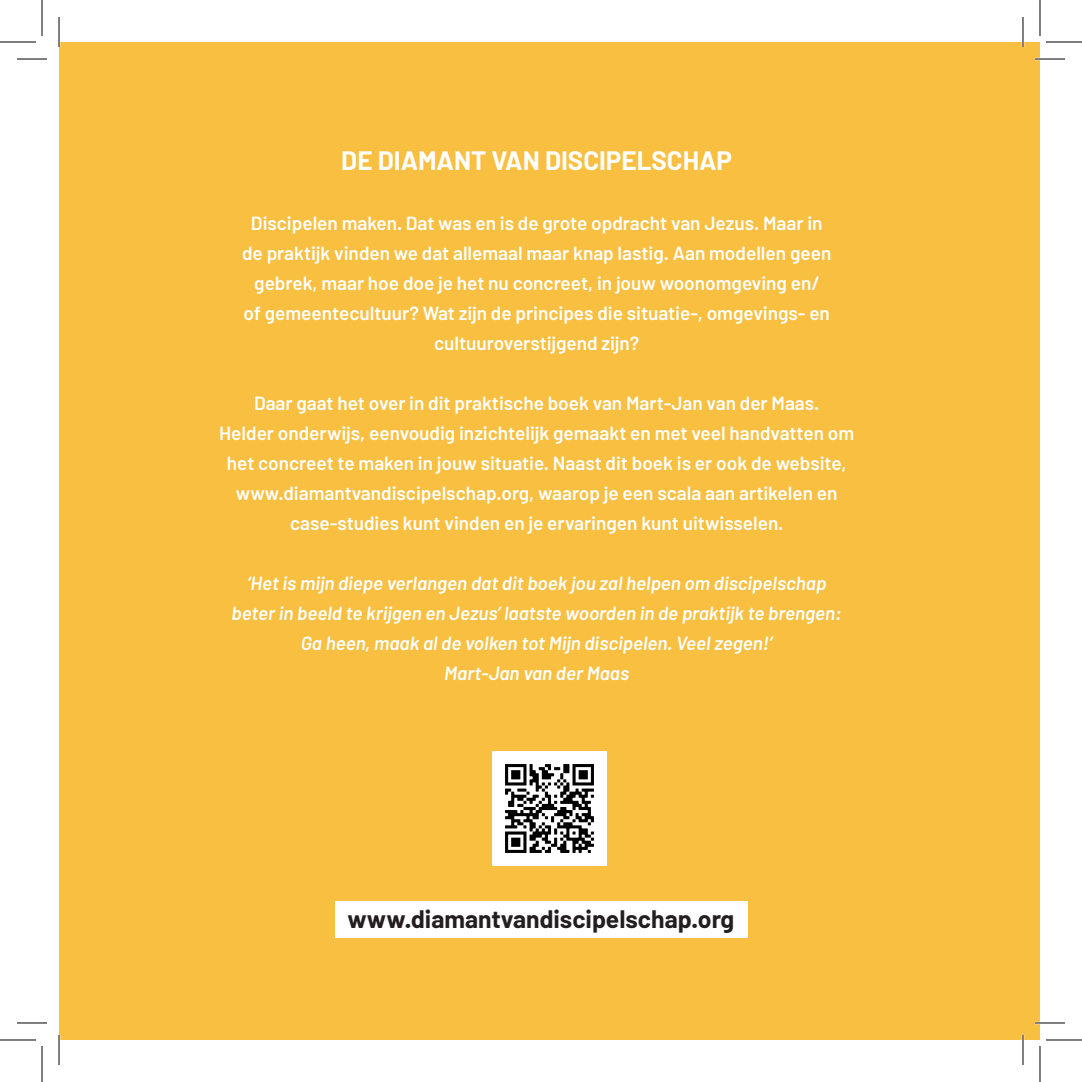
<style>
.page{position:relative;width:1082px;height:1082px;background:#fff}
.page>*{position:absolute;margin:0;border:0;box-sizing:border-box;transform-origin:0 0}
.t1{font:700 26px "Barlow";color:#fff}
.t2{font:700 24.8px "Barlow";color:#231f20}
.t3{font:600 19px/30px "Barlow";color:#fff;text-align:center}
.t4{font:italic 600 19px/30px "Barlow";color:#fff;text-align:center}
</style>
<div class="page">
<div style="left:59px;top:42px;width:981px;height:998px;background:#f9bf40"></div>
<div style="left:335px;top:902px;width:412px;height:36px;background:#fff"></div>
<img style="left:492px;top:752px;width:114px;height:113px">
<hr style="left:1035px;top:58px;width:30px;height:2px;background:#fff">
<hr style="left:1035px;top:1022px;width:30px;height:2px;background:#fff">
<hr style="left:1022px;top:17px;width:2px;height:30px;background:#fff">
<hr style="left:1022px;top:1035px;width:2px;height:30px;background:#fff">
<hr style="left:17px;top:59px;width:30px;height:1px;background:#000">
<hr style="left:1035px;top:59px;width:30px;height:1px;background:#000">
<hr style="left:17px;top:1022px;width:30px;height:1px;background:#000">
<hr style="left:1035px;top:1022px;width:30px;height:1px;background:#000">
<hr style="left:59px;top:17px;width:1px;height:30px;background:#000">
<hr style="left:59px;top:1035px;width:1px;height:30px;background:#000">
<hr style="left:1022px;top:17px;width:1px;height:30px;background:#000">
<hr style="left:1022px;top:1035px;width:1px;height:30px;background:#000">
<hr style="left:0;top:42px;width:36px;height:1px;background:#000">
<hr style="left:1046px;top:42px;width:36px;height:1px;background:#000">
<hr style="left:0;top:1039px;width:36px;height:1px;background:#000">
<hr style="left:1046px;top:1039px;width:36px;height:1px;background:#000">
<hr style="left:42px;top:0;width:1px;height:36px;background:#000">
<hr style="left:42px;top:1046px;width:1px;height:36px;background:#000">
<hr style="left:1039px;top:0;width:1px;height:36px;background:#000">
<hr style="left:1039px;top:1046px;width:1px;height:36px;background:#000">
<h1 class="t1" style="left:341px;top:145px;width:392px">DE DIAMANT VAN DISCIPELSCHAP</h1>
<p class="t3" style="left:242px;top:208px;width:591px">Discipelen maken. Dat was en is de grote opdracht van Jezus. Maar in de praktijk vinden we dat allemaal maar knap lastig. Aan modellen geen gebrek, maar hoe doe je het nu concreet, in jouw woonomgeving en/<br>of gemeentecultuur? Wat zijn de principes die situatie-, omgevings- en cultuuroverstijgend zijn?</p>
<p class="t3" style="left:219px;top:388px;width:637px">Daar gaat het over in dit praktische boek van Mart-Jan van der Maas.<br>Helder onderwijs, eenvoudig inzichtelijk gemaakt en met veel handvatten om het concreet te maken in jouw situatie. Naast dit boek is er ook de website, www.diamantvandiscipelschap.org, waarop je een scala aan artikelen en case-studies kunt vinden en je ervaringen kunt uitwisselen.</p>
<p class="t4" style="left:232px;top:568px;width:612px">‘Het is mijn diepe verlangen dat dit boek jou zal helpen om discipelschap beter in beeld te krijgen en Jezus’ laatste woorden in de praktijk te brengen:<br>Ga heen, maak al de volken tot Mijn discipelen. Veel zegen!’<br>Mart-Jan van der Maas</p>
<h2 class="t2" style="left:348px;top:903px;width:388px">www.diamantvandiscipelschap.org</h2>
</div>
